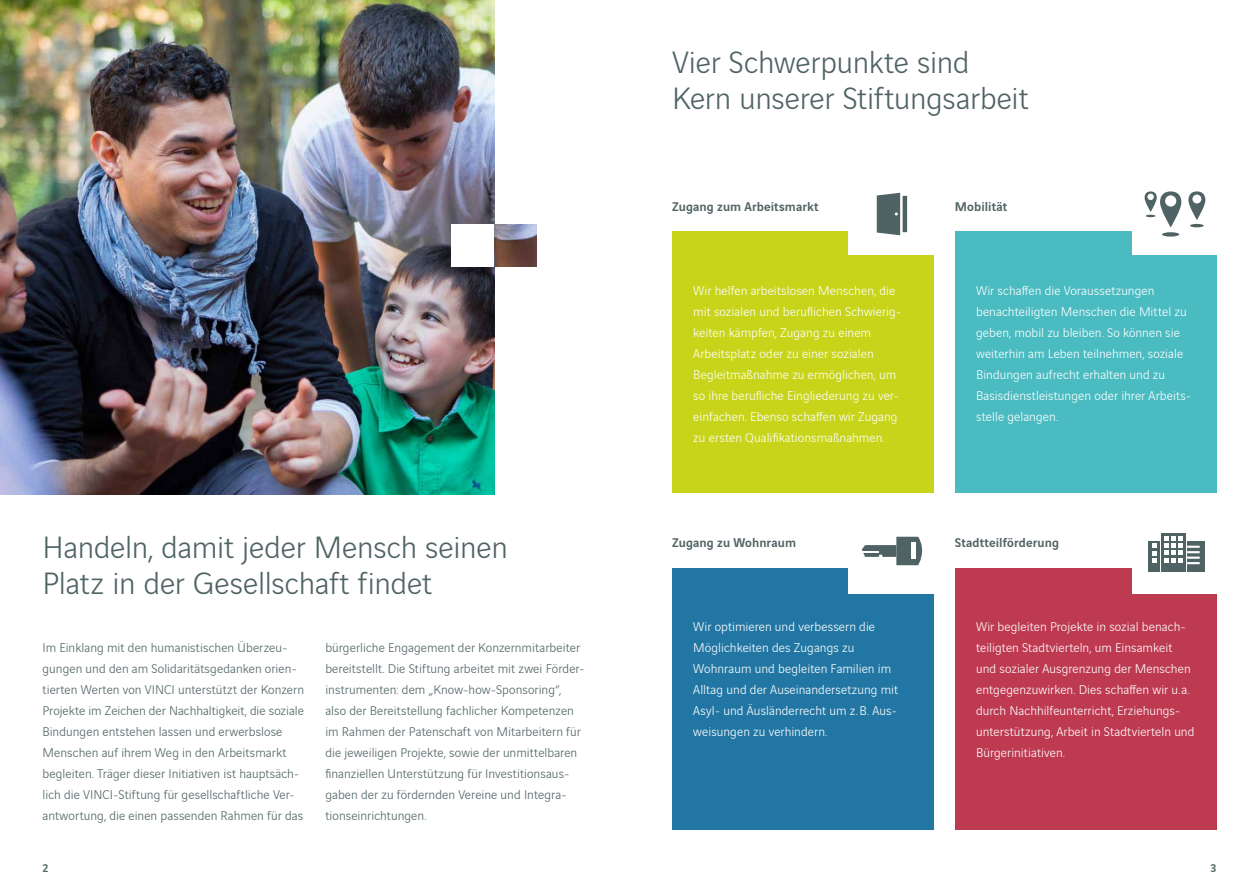
<style>
.page{position:relative;width:1259px;height:893px;background:#fff}
.page>*{position:absolute;margin:0;border:0;box-sizing:border-box;transform-origin:0 0}
.t1{font:300 33px/36px "Vinci Sans";letter-spacing:-.005em;color:#506364}
.t2{font:300 13.5px/21px "Vinci Sans";letter-spacing:.005em;color:#fff}
.t3{font:300 13.5px/21px "Vinci Sans";letter-spacing:.005em;color:#506364}
.t4{font:500 13.5px "Vinci Sans";letter-spacing:.005em;color:#506364}
.t5{font:500 12px "Vinci Sans";color:#506364}
</style>
<div class="page">
<img style="left:0;top:0;width:494px;height:494px">
<div style="left:452px;top:224px;width:42px;height:43px;background:#fff"></div>
<img style="left:494px;top:224px;width:43px;height:43px">
<div style="left:672px;top:231px;width:261px;height:262px;background:#c8d419"></div>
<div style="left:672px;top:569px;width:261px;height:261px;background:#2176a3"></div>
<div style="left:955px;top:231px;width:261px;height:262px;background:#49bbc1"></div>
<div style="left:955px;top:569px;width:261px;height:261px;background:#bd3a51"></div>
<div style="left:848px;top:170px;width:87px;height:85px;background:#fff"></div>
<div style="left:848px;top:509px;width:87px;height:85px;background:#fff"></div>
<div style="left:1132px;top:170px;width:85px;height:85px;background:#fff"></div>
<div style="left:1132px;top:509px;width:85px;height:85px;background:#fff"></div>
<svg style="left:1160px;top:191px;width:21px;height:36px"></svg>
<div style="left:1165px;top:195px;width:11px;height:12px;background:#fff;border-radius:50%"></div>
<div style="left:1162px;top:232px;width:17px;height:5px;background:#506364;border-radius:50%"></div>
<svg style="left:1188px;top:191px;width:17px;height:29px"></svg>
<div style="left:1192px;top:195px;width:9px;height:8px;background:#fff;border-radius:50%"></div>
<svg style="left:1190px;top:224px;width:13px;height:3px"></svg>
<svg style="left:1144px;top:191px;width:12px;height:21px"></svg>
<svg style="left:1147px;top:194px;width:6px;height:6px"></svg>
<svg style="left:1145px;top:215px;width:10px;height:2px"></svg>
<div style="left:902px;top:196px;width:5px;height:36px;border:2px solid #506364"></div>
<svg style="left:876px;top:193px;width:24px;height:42px"></svg>
<div style="left:1161px;top:533px;width:24px;height:39px;background:#506364"></div>
<div style="left:1187px;top:541px;width:17px;height:31px;background:#506364"></div>
<div style="left:1148px;top:541px;width:11px;height:31px;background:#506364"></div>
<svg style="left:1152px;top:543px;width:4px;height:19px"></svg>
<svg style="left:1164px;top:536px;width:35px;height:28px"></svg>
<svg style="left:861px;top:537px;width:62px;height:28px"></svg>
<h1 class="t1" style="left:672px;top:42px;width:358px">Vier Schwerpunkte sind<br>Kern unserer Stiftungsarbeit</h1>
<h1 class="t1" style="left:43px;top:526px;width:467px">Handeln, damit jeder Mensch seinen<br>Platz in der Gesellschaft findet</h1>
<p class="t3" style="left:43px;top:635px;width:263px">Im Einklang mit den humanistischen Überzeu&shy;gungen und den am Solidaritätsgedanken orien&shy;tierten Werten von VINCI unterstützt der Konzern Projekte im Zeichen der Nachhaltigkeit, die soziale Bindungen entstehen lassen und erwerbslose Menschen auf ihrem Weg in den Arbeitsmarkt begleiten. Träger dieser Initiativen ist hauptsäch&shy;lich die VINCI-Stiftung für gesellschaftliche Ver&shy;antwortung, die einen passenden Rahmen für das</p>
<p class="t3" style="left:325px;top:636px;width:261px">bürgerliche Engagement der Konzernmitarbeiter bereitstellt. Die Stiftung arbeitet mit zwei Förder&shy;instrumenten: dem „Know-how-Sponsoring“, also der Bereitstellung fachlicher Kompetenzen im Rahmen der Patenschaft von Mitarbeitern für die jeweiligen Projekte, sowie der unmittelbaren finanziellen Unterstützung für Investitionsaus&shy;gaben der zu fördernden Vereine und Integra&shy;tionseinrichtungen.</p>
<p class="t4" style="left:672px;top:196px;width:148px">Zugang zum Arbeitsmarkt</p>
<p class="t2" style="left:693px;top:278px;width:210px">Wir helfen arbeitslosen Menschen, die mit sozialen und beruflichen Schwierig&shy;keiten kämpfen, Zugang zu einem Arbeitsplatz oder zu einer sozialen Begleitmaßnahme zu ermöglichen, um so ihre berufliche Eingliederung zu ver&shy;einfachen. Ebenso schaffen wir Zugang zu ersten Qualifikationsmaßnahmen.</p>
<p class="t4" style="left:672px;top:532px;width:125px">Zugang zu Wohnraum</p>
<p class="t2" style="left:693px;top:615px;width:207px">Wir optimieren und verbessern die Möglichkeiten des Zugangs zu Wohnraum und begleiten Familien im Alltag und der Auseinandersetzung mit Asyl- und Äusländerrecht um z. B. Aus&shy;weisungen zu verhindern.</p>
<p class="t4" style="left:955px;top:196px;width:54px">Mobilität</p>
<p class="t2" style="left:976px;top:279px;width:217px">Wir schaffen die Voraussetzungen benachteiligten Menschen die Mittel zu geben, mobil zu bleiben. So können sie weiterhin am Leben teilnehmen, soziale Bindungen aufrecht erhalten und zu Basisdienstleistungen oder ihrer Arbeits&shy;stelle gelangen.</p>
<p class="t4" style="left:955px;top:532px;width:106px">Stadtteilförderung</p>
<p class="t2" style="left:976px;top:615px;width:220px">Wir begleiten Projekte in sozial benach&shy;teiligten Stadtvierteln, um Einsamkeit und sozialer Ausgrenzung der Menschen entgegenzuwirken. Dies schaffen wir u.a. durch Nachhilfeunterricht, Erziehungs&shy;unterstützung, Arbeit in Stadtvierteln und Bürgerinitiativen.</p>
<p class="t5" style="left:43px;top:859px;width:7px">2</p>
<p class="t5" style="left:1210px;top:859px;width:7px">3</p>
</div>
